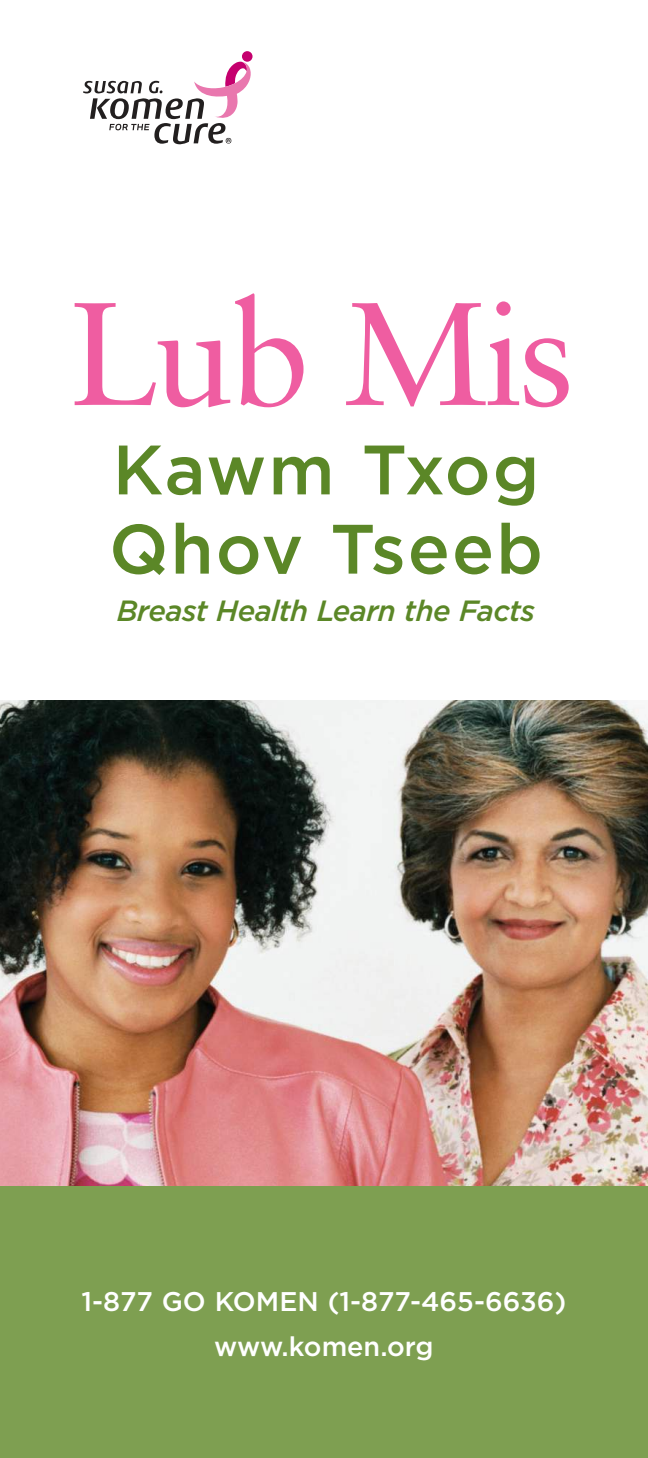
<style>
.page{position:relative;width:648px;height:1458px;background:#fff}
.page>*{position:absolute;margin:0;border:0;box-sizing:border-box;transform-origin:0 0}
.t1{font:146.25px "Sabon";letter-spacing:-.04em;color:#ef5da1}
.t2{font:500 69.75px/79.2px "Gotham";letter-spacing:.03em;color:#5b8727}
.t3{font:italic 500 29.25px "Gotham";letter-spacing:-.02em;color:#5b8727}
.t4{font:500 27px/45px "Gotham";color:#fff;text-align:center}
</style>
<div class="page">
<img style="left:0;top:700px;width:648px;height:486px">
<div style="left:0;top:1186px;width:648px;height:272px;background:#7e9f51"></div>
<div style="left:242px;top:51px;width:11px;height:11px;background:#c5006e;border-radius:50%"></div>
<svg style="left:83px;top:62px;width:168px;height:82px"></svg>
<h1 class="t1" style="left:69px;top:293px;width:507px">Lub Mis</h1>
<h2 class="t2" style="left:109px;top:435px;width:435px">Kawm Txog<br>Qhov Tseeb</h2>
<p class="t3" style="left:117px;top:594px;width:420px">Breast Health Learn the Facts</p>
<p class="t4" style="left:82px;top:1281px;width:486px">1-877 GO KOMEN (1-877-465-6636) www.komen.org</p>
</div>
